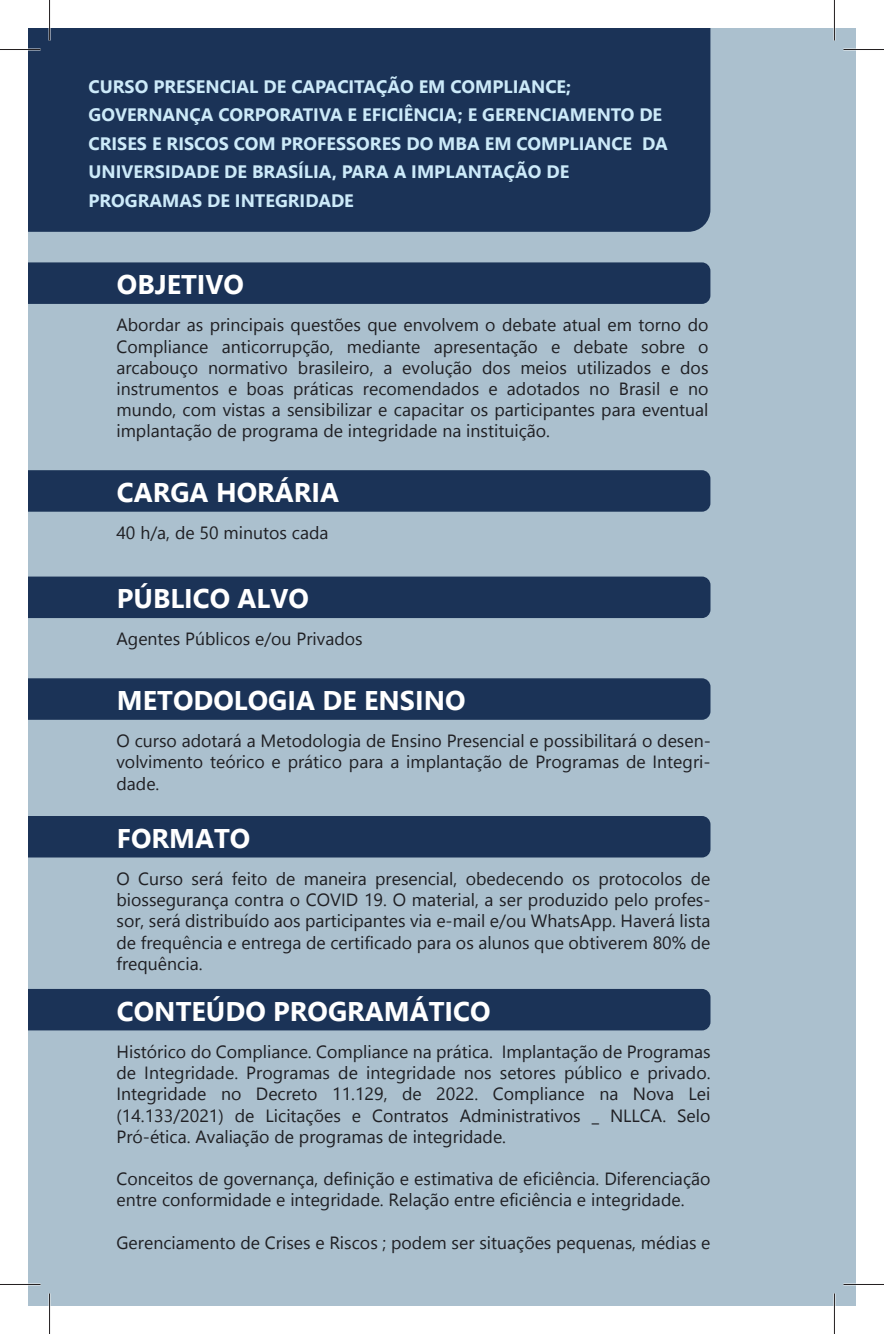
<style>
.page{position:relative;width:884px;height:1334px;background:#fff}
.page>*{position:absolute;margin:0;border:0;box-sizing:border-box;transform-origin:0 0}
.t1{font:700 27px "Nirmala UI";color:#fff}
.t2{font:700 18px/28.5px "Nirmala UI";color:#cceaf9}
.t3{font:17.7px/21.3px "Nirmala UI";color:#1f1f23;text-align:justify}
</style>
<div class="page">
<div style="left:28px;top:28px;width:827px;height:1277px;background:#abc0ce"></div>
<div style="left:28px;top:28px;width:682px;height:204px;background:#1b3357"></div>
<div style="left:28px;top:262px;width:682px;height:42px;background:#1b3357"></div>
<div style="left:28px;top:470px;width:682px;height:42px;background:#1b3357"></div>
<div style="left:28px;top:576px;width:682px;height:42px;background:#1b3357"></div>
<div style="left:28px;top:678px;width:682px;height:42px;background:#1b3357"></div>
<div style="left:28px;top:816px;width:682px;height:41px;background:#1b3357"></div>
<div style="left:28px;top:989px;width:682px;height:41px;background:#1b3357"></div>
<hr style="left:0;top:1283px;width:40px;height:2px;background:#fff">
<hr style="left:843px;top:1283px;width:40px;height:2px;background:#fff">
<hr style="left:0;top:49px;width:40px;height:1px;background:#231f20">
<hr style="left:843px;top:49px;width:40px;height:1px;background:#231f20">
<hr style="left:0;top:1284px;width:40px;height:1px;background:#231f20">
<hr style="left:843px;top:1284px;width:40px;height:1px;background:#231f20">
<hr style="left:49px;top:0;width:1px;height:40px;background:#231f20">
<hr style="left:49px;top:1293px;width:1px;height:41px;background:#231f20">
<hr style="left:833px;top:0;width:1px;height:40px;background:#231f20">
<hr style="left:833px;top:1293px;width:1px;height:41px;background:#231f20">
<p class="t2" style="left:88px;top:71px;width:580px">CURSO PRESENCIAL DE CAPACITAÇÃO EM COMPLIANCE; GOVERNANÇA CORPORATIVA E EFICIÊNCIA; E GERENCIAMENTO DE CRISES E RISCOS COM PROFESSORES DO MBA EM COMPLIANCE DA UNIVERSIDADE DE BRASÍLIA, PARA A IMPLANTAÇÃO DE PROGRAMAS DE INTEGRIDADE</p>
<h1 class="t1" style="left:117px;top:262px;width:128px">OBJETIVO</h1>
<p class="t3" style="left:116px;top:313px;width:593px">Abordar as principais questões que envolvem o debate atual em torno do Compliance anticorrupção, mediante apresentação e debate sobre o arcabouço normativo brasileiro, a evolução dos meios utilizados e dos instrumentos e boas práticas recomendados e adotados no Brasil e no mundo, com vistas a sensibilizar e capacitar os participantes para eventual implantação de programa de integridade na instituição.</p>
<h1 class="t1" style="left:117px;top:470px;width:223px">CARGA HORÁRIA</h1>
<p class="t3" style="left:116px;top:521px;width:213px">40 h/a, de 50 minutos cada</p>
<h1 class="t1" style="left:117px;top:576px;width:193px">PÚBLICO ALVO</h1>
<p class="t3" style="left:116px;top:627px;width:247px">Agentes Públicos e/ou Privados</p>
<h1 class="t1" style="left:117px;top:678px;width:350px">METODOLOGIA DE ENSINO</h1>
<p class="t3" style="left:116px;top:729px;width:595px">O curso adotará a Metodologia de Ensino Presencial e possibilitará o desen&shy;volvimento teórico e prático para a implantação de Programas de Integri&shy;dade.</p>
<h1 class="t1" style="left:117px;top:816px;width:135px">FORMATO</h1>
<p class="t3" style="left:116px;top:867px;width:595px">O Curso será feito de maneira presencial, obedecendo os protocolos de biossegurança contra o COVID 19. O material, a ser produzido pelo profes&shy;sor, será distribuído aos participantes via e-mail e/ou WhatsApp. Haverá lista de frequência e entrega de certificado para os alunos que obtiverem 80% de frequência.</p>
<h1 class="t1" style="left:117px;top:989px;width:375px">CONTEÚDO PROGRAMÁTICO</h1>
<p class="t3" style="left:116px;top:1039px;width:595px">Histórico do Compliance. Compliance na prática. Implantação de Programas de Integridade. Programas de integridade nos setores público e privado.<br>Integridade no Decreto 11.129, de 2022. Compliance na Nova Lei (14.133/2021) de Licitações e Contratos Administrativos _ NLLCA. Selo Pró-ética. Avaliação de programas de integridade.</p>
<p class="t3" style="left:116px;top:1167px;width:595px">Conceitos de governança, definição e estimativa de eficiência. Diferenciação entre conformidade e integridade. Relação entre eficiência e integridade.</p>
<p class="t3" style="left:116px;top:1231px;width:595px">Gerenciamento de Crises e Riscos ; podem ser situações pequenas, médias e</p>
</div>
